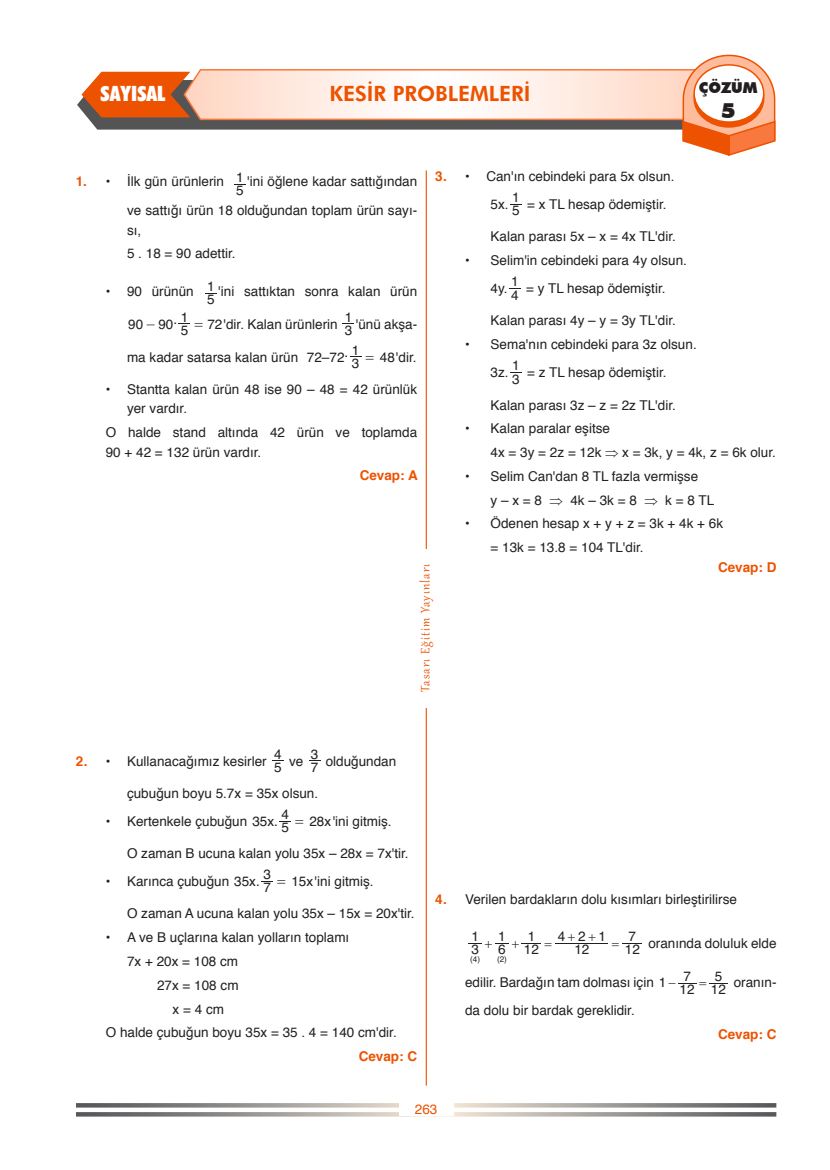
<style>
.page{position:relative;width:830px;height:1170px;background:#fff}
.page>*{position:absolute;margin:0;border:0;box-sizing:border-box;transform-origin:0 0}
.t1{font:800 21px "Futura BT";color:#ed5200}
.t2{font:900 condensed 21px "Futura BT";color:#fff}
.t3{font:900 21px "Futura BT";color:#231f20}
.t4{font:15px "Gabriola";letter-spacing:.07em;color:#ed5200}
.t5{font:900 15px "Futura BT";color:#231f20}
.paragraf{font:13.5px/28.5px "Helvetica";color:#231f20;text-align:right}
.alt_alta{font:13.5px/19.5px "Helvetica";color:#231f20}
.cevap{font:700 13.5px "Helvetica";color:#ed5200}
.t6{font:13.5px "Helvetica";color:#ed5200}
.t7{font:13.5px "MM Times Roman";color:#231f20}
.t8{font:8.1px "Helvetica";color:#231f20}
.s1{font-weight:700;color:#ed5200}
.s2{font-family:"MM Times Roman"}
</style>
<div class="page">
<svg style="left:76px;top:1103px;width:700px;height:4px;background:#9c9995"></svg>
<svg style="left:76px;top:1112px;width:700px;height:4px;background:#9d9996"></svg>
<div style="left:398px;top:1103px;width:55px;height:13px;background:#fff"></div>
<hr style="left:425px;top:170px;width:1px;height:915px;background:#ed5200">
<div style="left:419px;top:548px;width:14px;height:159px;background:#fff"></div>
<svg style="left:77px;top:54px;width:698px;height:102px"></svg>
<div style="left:693px;top:70px;width:70px;height:57px;background:#ed5200;border-radius:50%"></div>
<div style="left:693px;top:69px;width:71px;height:59px;border:2px solid #ed5200;border-radius:50%"></div>
<div style="left:693px;top:65px;width:70px;height:57px;background:#fff;border-radius:50%"></div>
<div style="left:693px;top:64px;width:71px;height:59px;border:2px solid #ed5200;border-radius:50%"></div>
<svg style="left:342px;top:323px;width:12px;height:1px"></svg>
<svg style="left:261px;top:881px;width:12px;height:1px"></svg>
<hr style="left:555px;top:942px;width:53px;height:1px;background:#231f20">
<svg style="left:468px;top:943px;width:73px;height:1px"></svg>
<svg style="left:622px;top:943px;width:19px;height:1px"></svg>
<svg style="left:678px;top:983px;width:49px;height:1px"></svg>
<h1 class="t2" style="left:100px;top:81px;width:67px">SAYISAL</h1>
<h1 class="t1" style="left:329px;top:81px;width:203px">KESİR PROBLEMLERİ</h1>
<p class="t5" style="left:698px;top:78px;width:60px">ÇÖZÜM</p>
<h1 class="t3" style="left:720px;top:98px;width:16px">5</h1>
<p class="paragraf" style="left:435px;top:163px;width:240px"><span class="s1">3.</span> • Can'ın cebindeki para 5x olsun.</p>
<p class="paragraf" style="left:490px;top:191px;width:20px">5x.</p>
<p class="paragraf" style="left:512px;top:197px;width:9px">5</p>
<p class="paragraf" style="left:236px;top:163px;width:9px">1</p>
<p class="paragraf" style="left:76px;top:168px;width:149px"><span class="s1">1.</span> • İlk gün ürünlerin</p>
<p class="paragraf" style="left:127px;top:168px;width:291px">'ini öğlene kadar sattığından<br>ve sattığı ürün 18 olduğundan toplam ürün sayı-</p>
<p class="paragraf" style="left:127px;top:216px;width:16px">sı,</p>
<p class="alt_alta" style="left:127px;top:244px;width:110px">5 . 18 = 90 adettir.</p>
<p class="alt_alta" style="left:106px;top:282px;width:89px">• 90 ürünün</p>
<p class="paragraf" style="left:207px;top:286px;width:9px">5</p>
<p class="paragraf" style="left:236px;top:177px;width:9px">5</p>
<p class="paragraf" style="left:512px;top:184px;width:9px">1</p>
<p class="paragraf" style="left:527px;top:191px;width:141px">= x TL hesap ödemiştir.</p>
<p class="paragraf" style="left:490px;top:223px;width:187px">Kalan parası 5x – x = 4x TL'dir.</p>
<p class="paragraf" style="left:465px;top:247px;width:223px">• Selim'in cebindeki para 4y olsun.</p>
<p class="paragraf" style="left:490px;top:275px;width:19px">4y.</p>
<p class="paragraf" style="left:511px;top:281px;width:9px">4</p>
<p class="paragraf" style="left:511px;top:268px;width:9px">1</p>
<p class="paragraf" style="left:207px;top:272px;width:9px">1</p>
<p class="alt_alta" style="left:218px;top:282px;width:200px">'ini sattıktan sonra kalan ürün</p>
<p class="paragraf" style="left:526px;top:275px;width:141px">= y TL hesap ödemiştir.</p>
<p class="paragraf" style="left:490px;top:307px;width:187px">Kalan parası 4y – y = 3y TL'dir.</p>
<p class="paragraf" style="left:465px;top:331px;width:233px">• Sema'nın cebindeki para 3z olsun.</p>
<p class="paragraf" style="left:490px;top:359px;width:20px">3z.</p>
<p class="paragraf" style="left:512px;top:365px;width:9px">3</p>
<p class="paragraf" style="left:344px;top:303px;width:9px">1</p>
<p class="paragraf" style="left:181px;top:303px;width:9px">1</p>
<p class="t7" style="left:146px;top:317px;width:11px">-</p>
<p class="paragraf" style="left:194px;top:310px;width:145px"><span class="s2">=</span> 72'dir. Kalan ürünlerin</p>
<p class="alt_alta" style="left:355px;top:315px;width:63px">'ünü akşa-</p>
<p class="paragraf" style="left:128px;top:310px;width:47px">90 90</p>
<p class="paragraf" style="left:173px;top:306px;width:5px">.</p>
<p class="paragraf" style="left:344px;top:317px;width:9px">3</p>
<p class="paragraf" style="left:181px;top:316px;width:9px">5</p>
<p class="paragraf" style="left:351px;top:336px;width:9px">1</p>
<p class="paragraf" style="left:307px;top:343px;width:39px">72 72</p>
<p class="paragraf" style="left:365px;top:343px;width:53px"><span class="s2">=</span> 48'dir.</p>
<p class="alt_alta" style="left:127px;top:380px;width:291px;text-indent:-21px">• Stantta kalan ürün 48 ise 90 – 48 = 42 ürünlük yer vardır.</p>
<p class="paragraf" style="left:106px;top:423px;width:313px;line-height:19.5px;text-align:left">O halde stand altında 42 ürün ve toplamda<br>90 + 42 = 132 ürün vardır.</p>
<p class="cevap" style="left:359px;top:466px;width:60px">Cevap: A</p>
<p class="alt_alta" style="left:127px;top:348px;width:173px">ma kadar satarsa kalan ürün</p>
<p class="paragraf" style="left:344px;top:339px;width:5px">.</p>
<p class="paragraf" style="left:322px;top:343px;width:9px">–</p>
<p class="paragraf" style="left:351px;top:350px;width:9px">3</p>
<p class="paragraf" style="left:512px;top:352px;width:9px">1</p>
<p class="paragraf" style="left:527px;top:359px;width:141px">= z TL hesap ödemiştir.</p>
<p class="paragraf" style="left:490px;top:391px;width:187px">Kalan parası 3z – z = 2z TL'dir.</p>
<p class="paragraf" style="left:465px;top:415px;width:146px">• Kalan paralar eşitse</p>
<p class="paragraf" style="left:490px;top:439px;width:286px">4x=3y=2z=12k⇒x=3k,y=4k,z=6kolur.</p>
<p class="paragraf" style="left:465px;top:462px;width:234px">• Selim Can'dan 8 TL fazla vermişse</p>
<p class="paragraf" style="left:490px;top:486px;width:225px">y–x=8 ⇒ 4k–3k=8 ⇒ k=8TL</p>
<p class="paragraf" style="left:465px;top:510px;width:259px">• Ödenen hesap x + y + z = 3k + 4k + 6k</p>
<p class="paragraf" style="left:490px;top:534px;width:154px">= 13k = 13.8 = 104 TL'dir.</p>
<p class="cevap" style="left:717px;top:557px;width:60px">Cevap: D</p>
<p class="t4" style="left:415px;top:692px;width:130px;rotate:-90deg">Tasarı Eğitim Yayınları</p>
<p class="paragraf" style="left:274px;top:740px;width:9px">4</p>
<p class="paragraf" style="left:76px;top:747px;width:192px"><span class="s1">2.</span> • Kullanacağımız kesirler</p>
<p class="paragraf" style="left:274px;top:753px;width:9px">5</p>
<p class="paragraf" style="left:289px;top:747px;width:16px">ve</p>
<p class="paragraf" style="left:310px;top:740px;width:9px">3</p>
<p class="paragraf" style="left:310px;top:753px;width:9px">7</p>
<p class="paragraf" style="left:325px;top:747px;width:72px">olduğundan</p>
<p class="alt_alta" style="left:127px;top:784px;width:193px">çubuğun boyu 5.7x = 35x olsun.</p>
<p class="alt_alta" style="left:106px;top:812px;width:173px">• Kertenkele çubuğun 35x.</p>
<p class="paragraf" style="left:295px;top:807px;width:98px"><span class="s2">=</span> 28x'ini gitmiş.</p>
<p class="paragraf" style="left:281px;top:800px;width:9px">4</p>
<p class="alt_alta" style="left:127px;top:844px;width:283px">O zaman B ucuna kalan yolu 35x – 28x = 7x'tir.</p>
<p class="alt_alta" style="left:106px;top:872px;width:155px">• Karınca çubuğun 35x.</p>
<p class="paragraf" style="left:277px;top:868px;width:98px"><span class="s2">=</span> 15x'ini gitmiş.</p>
<p class="paragraf" style="left:281px;top:813px;width:9px">5</p>
<p class="paragraf" style="left:263px;top:861px;width:9px">3</p>
<p class="alt_alta" style="left:127px;top:904px;width:289px">O zaman A ucuna kalan yolu 35x – 15x = 20x'tir.</p>
<p class="alt_alta" style="left:106px;top:928px;width:245px">• A ve B uçlarına kalan yolların toplamı</p>
<p class="alt_alta" style="left:127px;top:952px;width:113px">7x + 20x = 108 cm</p>
<p class="alt_alta" style="left:157px;top:976px;width:83px">27x = 108 cm</p>
<p class="alt_alta" style="left:172px;top:999px;width:53px">x=4cm</p>
<p class="paragraf" style="left:106px;top:1019px;width:292px">O halde çubuğun boyu 35x = 35 . 4 = 140 cm'dir.</p>
<p class="cevap" style="left:358px;top:1046px;width:60px">Cevap: C</p>
<p class="paragraf" style="left:263px;top:874px;width:9px">7</p>
<p class="paragraf" style="left:435px;top:886px;width:303px"><span class="s1">4.</span> Verilen bardakların dolu kısımları birleştirilirse</p>
<p class="paragraf" style="left:471px;top:935px;width:9px">3</p>
<p class="paragraf" style="left:557px;top:922px;width:50px">421</p>
<p class="paragraf" style="left:471px;top:922px;width:9px">1</p>
<p class="paragraf" style="left:498px;top:922px;width:9px">1</p>
<p class="paragraf" style="left:527px;top:922px;width:9px">1</p>
<p class="paragraf" style="left:628px;top:922px;width:9px">7</p>
<p class="paragraf" style="left:648px;top:929px;width:130px">oranında doluluk elde</p>
<p class="paragraf" style="left:465px;top:968px;width:212px">edilir. Bardağın tam dolması için 1 −</p>
<p class="paragraf" style="left:679px;top:975px;width:17px">12</p>
<p class="paragraf" style="left:498px;top:935px;width:9px">6</p>
<p class="paragraf" style="left:523px;top:935px;width:17px">12</p>
<p class="paragraf" style="left:574px;top:935px;width:17px">12</p>
<p class="paragraf" style="left:624px;top:935px;width:17px">12</p>
<p class="t8" style="left:470px;top:953px;width:11px">( )4</p>
<p class="t8" style="left:497px;top:953px;width:11px">2( )</p>
<p class="paragraf" style="left:683px;top:962px;width:9px">7</p>
<p class="paragraf" style="left:714px;top:962px;width:9px">5</p>
<p class="paragraf" style="left:733px;top:968px;width:44px">oranın-</p>
<p class="paragraf" style="left:710px;top:975px;width:17px">12</p>
<p class="paragraf" style="left:465px;top:996px;width:171px">da dolu bir bardak gereklidir.</p>
<p class="cevap" style="left:717px;top:1024px;width:60px">Cevap: C</p>
<p class="t6" style="left:414px;top:1099px;width:24px">263</p>
</div>
